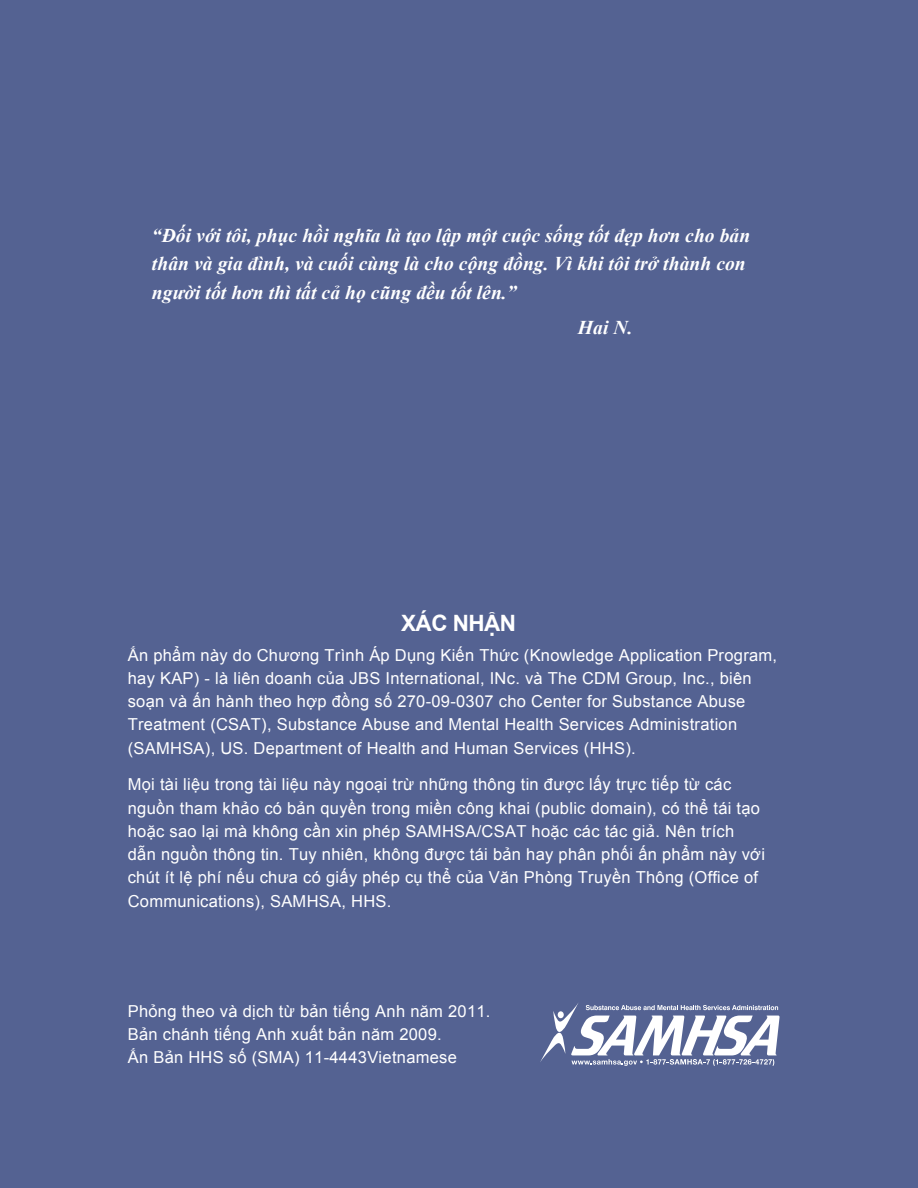
<style>
.page{position:relative;width:918px;height:1188px;background:#546292}
.page>*{position:absolute;margin:0;border:0;box-sizing:border-box;transform-origin:0 0}
.t1{font:700 22.5px "Arial";letter-spacing:-.025em;color:#fff}
.t2{font:italic 700 19.5px/28.5px "Times New Roman";letter-spacing:.005em;color:#fff}
.t3{font:16.5px/23.2px "Arial";letter-spacing:.015em;color:#fff}
</style>
<div class="page">
<svg style="left:540px;top:1003px;width:240px;height:63px"></svg>
<p class="t2" style="left:152px;top:220px;width:600px">“Đối với tôi, phục hồi nghĩa là tạo lập một cuộc sống tốt đẹp hơn cho bản thân và gia đình, và cuối cùng là cho cộng đồng. Vì khi tôi trở thành con người tốt hơn thì tất cả họ cũng đều tốt lên.”</p>
<p class="t2" style="left:578px;top:313px;width:56px">Hai N.</p>
<p class="t1" style="left:401px;top:608px;width:116px">XÁC NHẬN</p>
<p class="t3" style="left:128px;top:643px;width:651px">Ấn phẩm này do Chương Trình Áp Dụng Kiến Thức (Knowledge Application Program, hay KAP) - là liên doanh của JBS International, INc. và The CDM Group, Inc., biên soạn và ấn hành theo hợp đồng số 270-09-0307 cho Center for Substance Abuse Treatment (CSAT), Substance Abuse and Mental Health Services Administration (SAMHSA), US. Department of Health and Human Services (HHS).</p>
<p class="t3" style="left:128px;top:773px;width:639px">Mọi tài liệu trong tài liệu này ngoại trừ những thông tin được lấy trực tiếp từ các nguồn tham khảo có bản quyền trong miền công khai (public domain), có thể tái tạo hoặc sao lại mà không cần xin phép SAMHSA/CSAT hoặc các tác giả. Nên trích dẫn nguồn thông tin. Tuy nhiên, không được tái bản hay phân phối ấn phẩm này với chút ít lệ phí nếu chưa có giấy phép cụ thể của Văn Phòng Truyền Thông (Office of Communications), SAMHSA, HHS.</p>
<p class="t3" style="left:128px;top:1000px;width:364px">Phỏng theo và dịch từ bản tiếng Anh năm 2011.<br>Bản chánh tiếng Anh xuất bản năm 2009.<br>Ấn Bản HHS số (SMA) 11-4443Vietnamese</p>
</div>
